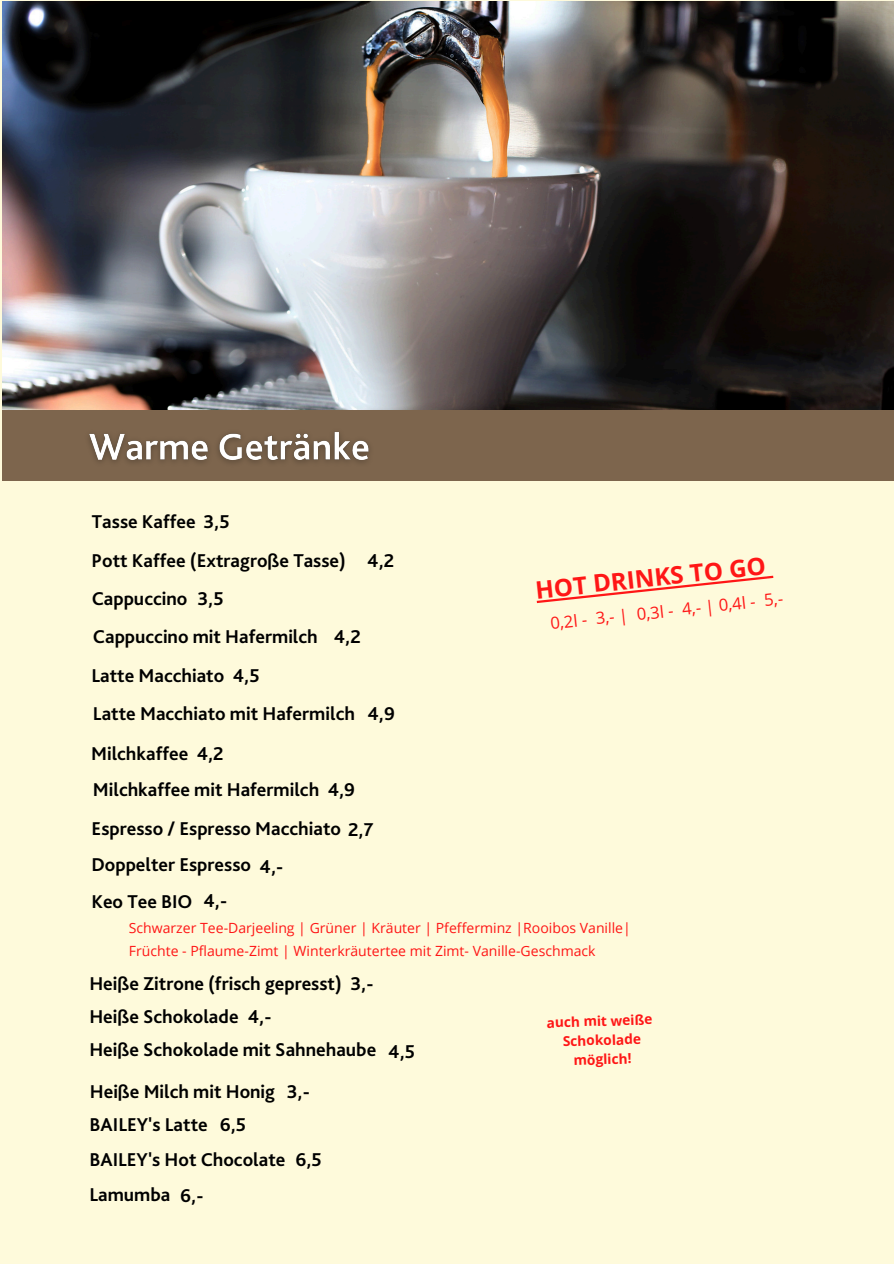
<style>
.page{position:relative;width:894px;height:1264px;background:#fff}
.page>*{position:absolute;margin:0;border:0;box-sizing:border-box;transform-origin:0 0}
.t1{font:700 24.15px "Open Sans";color:#ff1616}
.t2{font:700 19.35px "Bliss Pro";color:#000}
.t3{font:16.65px "Open Sans";color:#ff1616}
.t4{font:14.1px "Open Sans";color:#ff1616}
.t5{font:700 13.65px/19.2px "Open Sans";color:#ff1616;text-align:center}
</style>
<div class="page">
<div style="left:0;top:0;width:893px;height:1263px;background:#fefadb"></div>
<img style="left:3px;top:2px;width:890px;height:408px">
<div style="left:2px;top:410px;width:891px;height:70px;background:#7d654d"></div>
<img style="left:89px;top:432px;width:281px;height:31px">
<svg style="left:536px;top:575px;width:237px;height:28px"></svg>
<h3 class="t2" style="left:92px;top:509px;width:139px">Tasse Kaffee 3,5</h3>
<h3 class="t2" style="left:92px;top:548px;width:256px">Pott Kaffee (Extragroße Tasse)</h3>
<h3 class="t2" style="left:367px;top:548px;width:28px">4,2</h3>
<h3 class="t2" style="left:92px;top:587px;width:97px">Cappuccino</h3>
<h3 class="t2" style="left:197px;top:587px;width:28px">3,5</h3>
<h3 class="t2" style="left:93px;top:624px;width:226px">Cappuccino mit Hafermilch</h3>
<h3 class="t2" style="left:334px;top:624px;width:28px">4,2</h3>
<h3 class="t2" style="left:91px;top:663px;width:170px">Latte Macchiato 4,5</h3>
<h5 class="t2" style="left:93px;top:701px;width:263px">Latte Macchiato mit Hafermilch</h5>
<h3 class="t2" style="left:367px;top:701px;width:29px">4,9</h3>
<h2 class="t2" style="left:91px;top:741px;width:134px">Milchkaffee 4,2</h2>
<h3 class="t2" style="left:93px;top:777px;width:263px">Milchkaffee mit Hafermilch 4,9</h3>
<h3 class="t2" style="left:92px;top:816px;width:283px">Espresso / Espresso Macchiato 2,7</h3>
<h3 class="t2" style="left:91px;top:852px;width:193px">Doppelter Espresso 4,-</h3>
<h3 class="t2" style="left:91px;top:889px;width:102px">Keo Tee BIO</h3>
<h3 class="t2" style="left:203px;top:888px;width:25px">4,-</h3>
<h3 class="t1" style="left:533px;top:573px;width:233px;rotate:-6deg">HOT DRINKS TO GO</h3>
<h3 class="t3" style="left:549px;top:611px;width:235px;rotate:-6deg">0,2l - 3,- | 0,3l - 4,- | 0,4l - 5,-</h3>
<h3 class="t4" style="left:129px;top:917px;width:503px">Schwarzer Tee-Darjeeling | Grüner | Kräuter | Pfefferminz |Rooibos Vanille|</h3>
<h3 class="t4" style="left:129px;top:941px;width:468px">Früchte - Pflaume-Zimt | Winterkräutertee mit Zimt- Vanille-Geschmack</h3>
<h3 class="t2" style="left:89px;top:971px;width:285px">Heiße Zitrone (frisch gepresst) 3,-</h3>
<h3 class="t2" style="left:89px;top:1004px;width:151px">Heiße Schokolade</h3>
<h3 class="t2" style="left:248px;top:1004px;width:25px">4,-</h3>
<h3 class="t2" style="left:89px;top:1037px;width:288px">Heiße Schokolade mit Sahnehaube</h3>
<h3 class="t2" style="left:388px;top:1039px;width:28px">4,5</h3>
<h3 class="t2" style="left:90px;top:1079px;width:187px">Heiße Milch mit Honig</h3>
<h3 class="t2" style="left:287px;top:1079px;width:25px">3,-</h3>
<p class="t2" style="left:90px;top:1112px;width:120px">BAILEY's Latte</p>
<h3 class="t2" style="left:220px;top:1112px;width:28px">6,5</h3>
<h3 class="t2" style="left:89px;top:1147px;width:197px">BAILEY's Hot Chocolate</h3>
<p class="t2" style="left:295px;top:1147px;width:28px">6,5</p>
<h3 class="t2" style="left:89px;top:1182px;width:82px">Lamumba</h3>
<h3 class="t2" style="left:180px;top:1183px;width:25px">6,-</h3>
<h3 class="t5" style="left:546px;top:1012px;width:107px;rotate:-2deg">auch mit weiße<br>Schokolade möglich!</h3>
</div>
